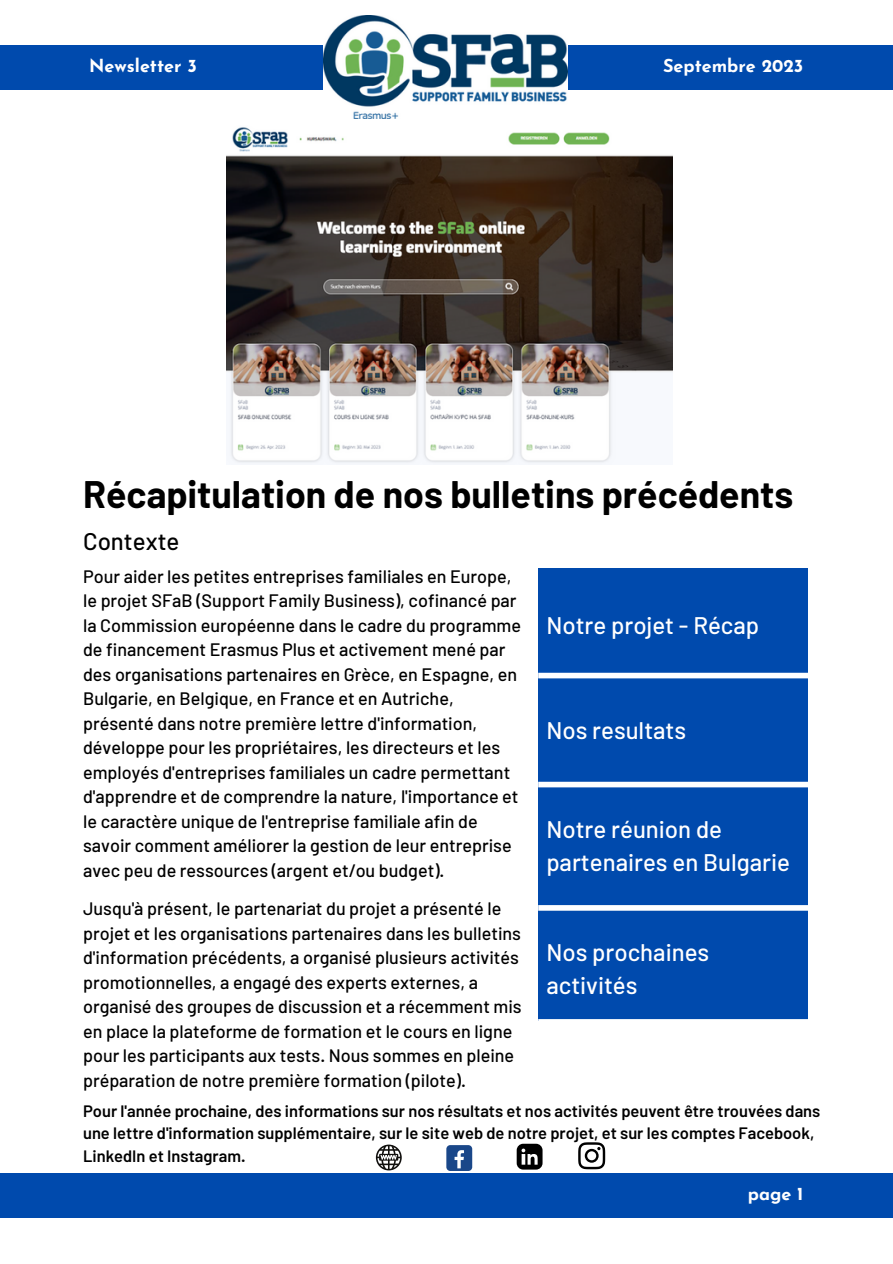
<style>
.page{position:relative;width:893px;height:1264px;background:#fff}
.page>*{position:absolute;margin:0;border:0;box-sizing:border-box;transform-origin:0 0}
.t1{font:700 37.5px "Barlow";color:#000}
.t2{font:500 24px/32.5px "Barlow";color:#fff}
.t3{font:500 24px "Barlow";color:#000}
.t4{font:500 18px/24.5px "Barlow";color:#000}
.t5{font:700 18px "Josefin Sans";color:#fff}
.t6{font:600 16.5px/22.5px "Barlow";color:#000}
</style>
<div class="page">
<div style="left:0;top:45px;width:892px;height:44px;background:#004aad"></div>
<div style="left:538px;top:568px;width:269px;height:452px;background:#004aad"></div>
<div style="left:538px;top:672px;width:270px;height:6px;background:#fff"></div>
<div style="left:538px;top:781px;width:270px;height:6px;background:#fff"></div>
<div style="left:538px;top:905px;width:270px;height:5px;background:#fff"></div>
<div style="left:0;top:1173px;width:892px;height:44px;background:#004aad"></div>
<img style="left:324px;top:15px;width:244px;height:104px">
<div style="left:538px;top:1019px;width:270px;height:5px;background:#fff"></div>
<svg style="left:376px;top:1144px;width:25px;height:26px"></svg>
<div style="left:446px;top:1145px;width:26px;height:25px;background:#1a4789;border-radius:4px"></div>
<svg style="left:454px;top:1150px;width:10px;height:18px"></svg>
<svg style="left:516px;top:1143px;width:26px;height:26px"></svg>
<svg style="left:578px;top:1142px;width:27px;height:27px"></svg>
<img style="left:226px;top:127px;width:446px;height:337px">
<p class="t5" style="left:89px;top:58px;width:109px">Newsletter 3</p>
<p class="t5" style="left:663px;top:58px;width:142px">Septembre 2023</p>
<p class="t1" style="left:83px;top:470px;width:711px">Récapitulation de nos bulletins précédents</p>
<p class="t3" style="left:83px;top:526px;width:98px">Contexte</p>
<p class="t4" style="left:83px;top:563px;width:439px">Pour aider les petites entreprises familiales en Europe, le projet SFaB (Support Family Business), cofinancé par la Commission européenne dans le cadre du programme de financement Erasmus Plus et activement mené par des organisations partenaires en Grèce, en Espagne, en Bulgarie, en Belgique, en France et en Autriche, présenté dans notre première lettre d'information, développe pour les propriétaires, les directeurs et les employés d'entreprises familiales un cadre permettant d'apprendre et de comprendre la nature, l'importance et le caractère unique de l'entreprise familiale afin de savoir comment améliorer la gestion de leur entreprise avec peu de ressources (argent et/ou budget).</p>
<p class="t4" style="left:83px;top:895px;width:440px">Jusqu'à présent, le partenariat du projet a présenté le projet et les organisations partenaires dans les bulletins d'information précédents, a organisé plusieurs activités promotionnelles, a engagé des experts externes, a organisé des groupes de discussion et a récemment mis en place la plateforme de formation et le cours en ligne pour les participants aux tests. Nous sommes en pleine préparation de notre première formation (pilote).</p>
<p class="t2" style="left:546px;top:607px;width:214px">Notre projet - Récap</p>
<p class="t2" style="left:546px;top:713px;width:141px">Nos resultats</p>
<p class="t2" style="left:546px;top:812px;width:245px">Notre réunion de partenaires en Bulgarie</p>
<p class="t2" style="left:546px;top:935px;width:164px">Nos prochaines activités</p>
<p class="t6" style="left:83px;top:1099px;width:738px">Pour l'année prochaine, des informations sur nos résultats et nos activités peuvent être trouvées dans une lettre d'information supplémentaire, sur le site web de notre projet, et sur les comptes Facebook,<br>LinkedIn et Instagram.</p>
<p class="t5" style="left:747px;top:1186px;width:57px">page 1</p>
</div>
